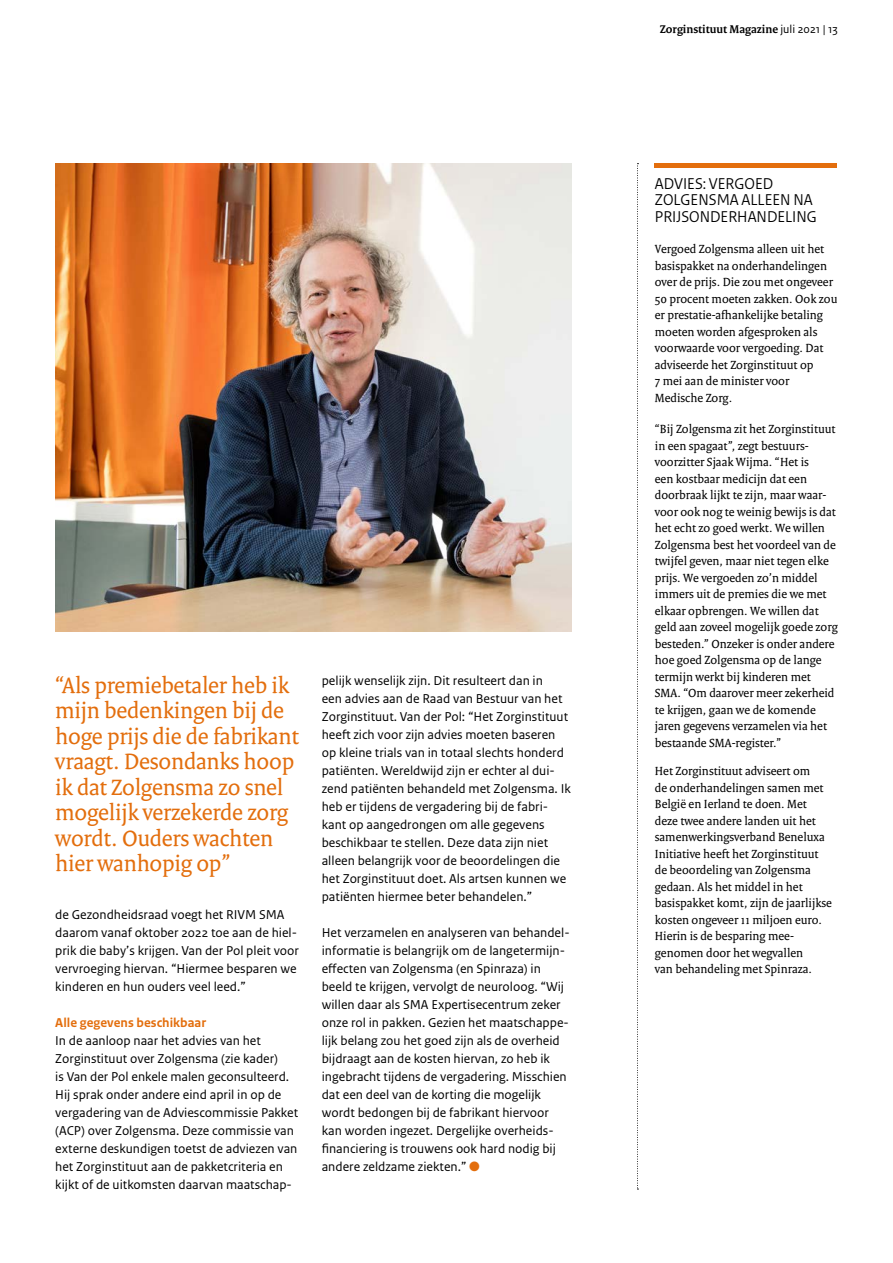
<style>
.page{position:relative;width:893px;height:1263px;background:#fff}
.page>*{position:absolute;margin:0;border:0;box-sizing:border-box;transform-origin:0 0}
.t1{font:24px/25.5px "Rijksoverheid Serif";letter-spacing:-.01em;color:#e36e0d}
.t2{font:16.5px/16.5px "Rijksoverheid Sans Heading";color:#000}
.t3{font:13.5px/18px "Rijksoverheid Sans Text";color:#000}
.t4{font:700 13.5px "Rijksoverheid Sans Text";color:#e36e0d}
.t5{font:12.75px/16.5px "Rijksoverheid Serif";color:#000}
.t6{font:700 12px "Rijksoverheid Serif";color:#000}
.s1{color:#e36e0d}
.s2{font-family:"Rijksoverheid Sans Text";font-weight:400}
</style>
<div class="page">
<img style="left:55px;top:163px;width:516px;height:468px">
<svg style="left:637px;top:163px;width:1px;height:1027px"></svg>
<div style="left:655px;top:163px;width:182px;height:5px;background:#e36e0d"></div>
<h1 class="t1" style="left:55px;top:672px;width:245px">“Als premiebetaler heb ik mijn bedenkingen bij de hoge prijs die de fabrikant vraagt. Desondanks hoop ik dat Zolgensma zo snel mogelijk verzekerde zorg wordt. Ouders wachten hier wanhopig op”</h1>
<p class="t3" style="left:55px;top:906px;width:245px">de Gezondheidsraad voegt het RIVM SMA daarom vanaf oktober 2022 toe aan de hiel&shy;prik die baby’s krijgen. Van der Pol pleit voor vervroeging hiervan. “Hiermee besparen we kinderen en hun ouders veel leed.”</p>
<p class="t4" style="left:55px;top:1015px;width:152px">Alle gegevens beschikbaar</p>
<p class="t3" style="left:55px;top:1032px;width:244px">In de aanloop naar het advies van het Zorginstituut over Zolgensma (zie kader)<br>is Van der Pol enkele malen geconsulteerd.<br>Hij sprak onder andere eind april in op de vergadering van de Adviescommissie Pakket (ACP) over Zolgensma. Deze commissie van externe deskundigen toetst de adviezen van het Zorginstituut aan de pakketcriteria en kijkt of de uitkomsten daarvan maatschap-</p>
<p class="t3" style="left:322px;top:672px;width:251px">pelijk wenselijk zijn. Dit resulteert dan in<br>een advies aan de Raad van Bestuur van het Zorginstituut. Van der Pol: “Het Zorginstituut heeft zich voor zijn advies moeten baseren op kleine trials van in totaal slechts honderd patiënten. Wereldwijd zijn er echter al dui&shy;zend patiënten behandeld met Zolgensma. Ik heb er tijdens de vergadering bij de fabri&shy;kant op aangedrongen om alle gegevens beschikbaar te stellen. Deze data zijn niet alleen belangrijk voor de beoordelingen die het Zorginstituut doet. Als artsen kunnen we patiënten hiermee beter behandelen.”</p>
<p class="t3" style="left:322px;top:924px;width:249px">Het verzamelen en analyseren van behandel&shy;informatie is belangrijk om de langetermijn&shy;effecten van Zolgensma (en Spinraza) in beeld te krijgen, vervolgt de neuroloog. “Wij willen daar als SMA Expertisecentrum zeker onze rol in pakken. Gezien het maatschappe&shy;lijk belang zou het goed zijn als de overheid bijdraagt aan de kosten hiervan, zo heb ik ingebracht tijdens de vergadering. Misschien dat een deel van de korting die mogelijk wordt bedongen bij de fabrikant hiervoor kan worden ingezet. Dergelijke overheids&shy;financiering is trouwens ook hard nodig bij andere zeldzame ziekten.” <span class="s1">●</span></p>
<p class="t6" style="left:660px;top:22px;width:179px">Zorginstituut Magazine <span class="s2">juli 2021 | 13</span></p>
<p class="t2" style="left:655px;top:175px;width:164px">ADVIES: VERGOED<br>ZOLGENSMA ALLEEN NA<br>PRIJSONDERHANDELING</p>
<p class="t5" style="left:655px;top:241px;width:184px">Vergoed Zolgensma alleen uit het basispakket na onderhandelingen over de prijs. Die zou met ongeveer<br>50 procent moeten zakken. Ook zou er prestatie-afhankelijke betaling moeten worden afgesproken als voorwaarde voor vergoeding. Dat adviseerde het Zorginstituut op<br>7 mei aan de minister voor<br>Medische Zorg.</p>
<p class="t5" style="left:655px;top:421px;width:184px">“Bij Zolgensma zit het Zorginstituut in een spagaat”, zegt bestuurs&shy;voorzitter Sjaak Wijma. “Het is<br>een kostbaar medicijn dat een doorbraak lijkt te zijn, maar waar&shy;voor ook nog te weinig bewijs is dat het echt zo goed werkt. We willen<br>Zolgensma best het voordeel van de twijfel geven, maar niet tegen elke prijs. We vergoeden zo’n middel immers uit de premies die we met elkaar opbrengen. We willen dat geld aan zoveel mogelijk goede zorg besteden.” Onzeker is onder andere hoe goed Zolgensma op de lange termijn werkt bij kinderen met<br>SMA. “Om daarover meer zekerheid te krijgen, gaan we de komende jaren gegevens verzamelen via het bestaande SMA-register.”</p>
<p class="t5" style="left:655px;top:763px;width:179px">Het Zorginstituut adviseert om<br>de onderhandelingen samen met<br>België en Ierland te doen. Met deze twee andere landen uit het samenwerkingsverband Beneluxa<br>Initiative heeft het Zorginstituut de beoordeling van Zolgensma gedaan. Als het middel in het basispakket komt, zijn de jaarlijkse kosten ongeveer 11 miljoen euro.<br>Hierin is de besparing mee&shy;genomen door het wegvallen<br>van behandeling met Spinraza.</p>
</div>
